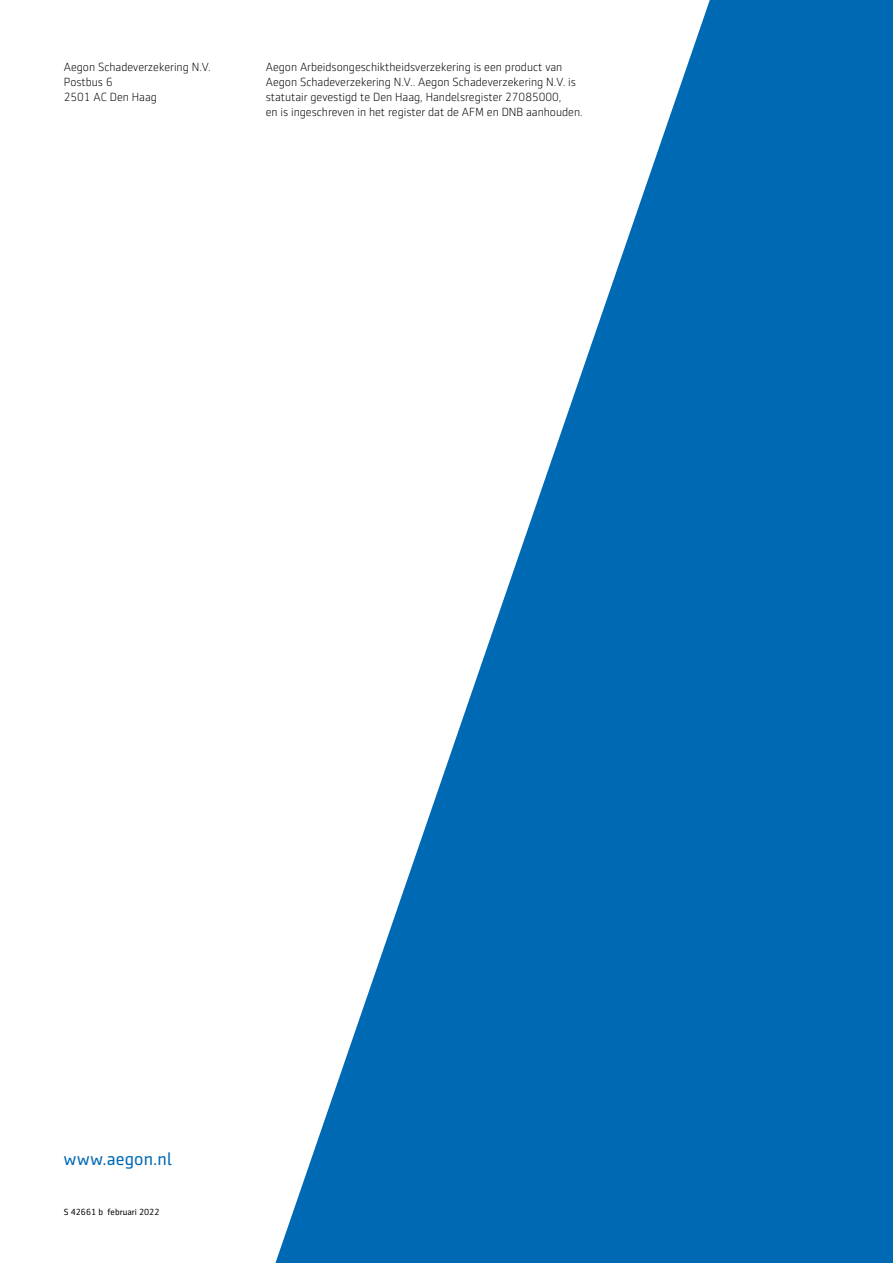
<style>
.page{position:relative;width:893px;height:1263px;background:#fff}
.page>*{position:absolute;margin:0;border:0;box-sizing:border-box;transform-origin:0 0}
.t1{font:18px "Sentico Sans DT";letter-spacing:.01em;color:#0069b4}
.t2{font:300 12px/15px "Sentico Sans DT";color:#000}
.t3{font:9px "Sentico Sans DT";color:#000}
</style>
<div class="page">
<div style="left:266px;top:0;width:627px;height:1263px;background:#0069b4"></div>
<svg style="left:266px;top:0;width:444px;height:1263px;fill:#fff"></svg>
<p class="t2" style="left:64px;top:60px;width:148px">Aegon Schadeverzekering N.V.<br>Postbus 6<br>2501 AC Den Haag</p>
<p class="t2" style="left:266px;top:60px;width:318px">Aegon Arbeidsongeschiktheidsverzekering is een product van Aegon Schadeverzekering N.V.. Aegon Schadeverzekering N.V. is statutair gevestigd te Den Haag, Handelsregister 27085000,<br>en is ingeschreven in het register dat de AFM en DNB aanhouden.</p>
<h1 class="t1" style="left:64px;top:1149px;width:110px">www.aegon.nl</h1>
<p class="t3" style="left:64px;top:1207px;width:97px">S 42661 b februari 2022</p>
</div>
